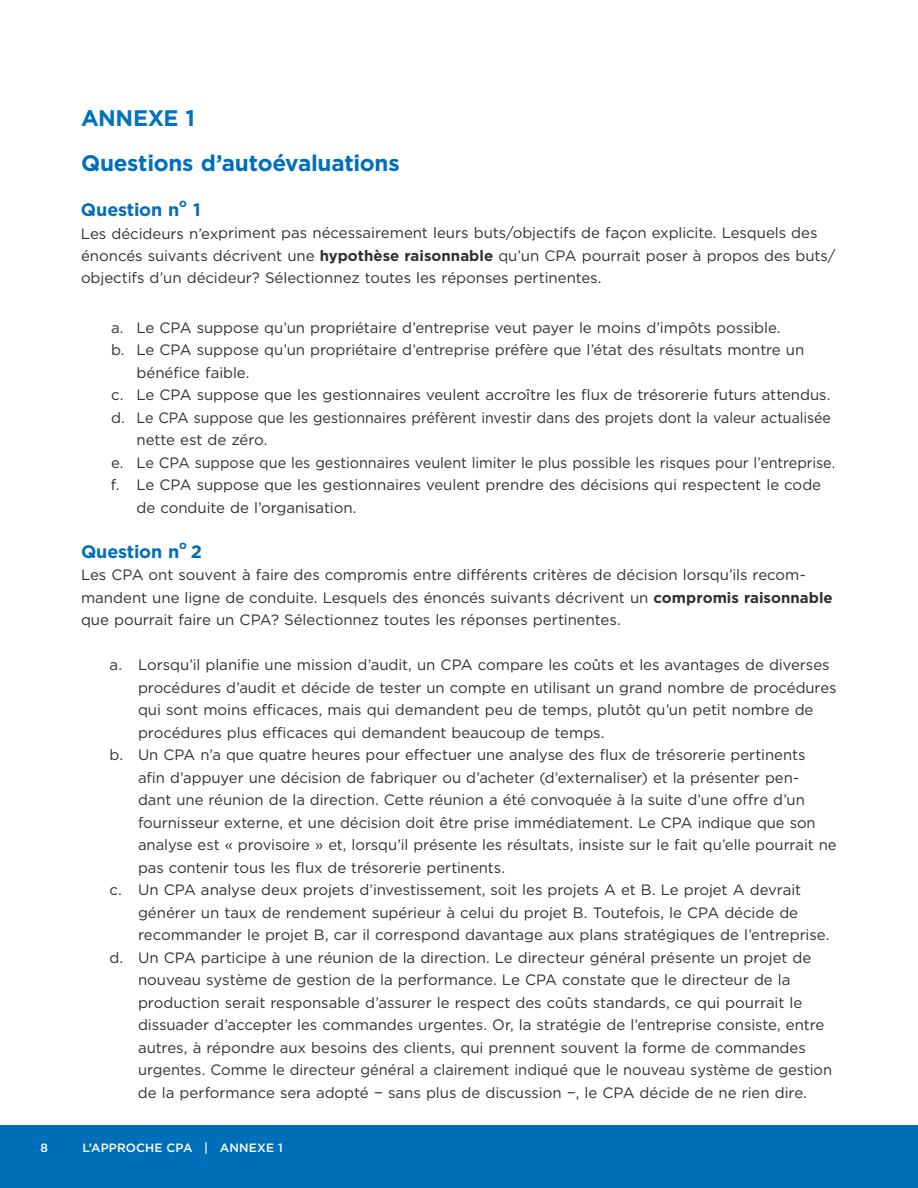
<style>
.page{position:relative;width:918px;height:1188px;background:#fff}
.page>*{position:absolute;margin:0;border:0;box-sizing:border-box;transform-origin:0 0}
.t1{font:700 22.5px "Gotham";letter-spacing:-.01em;color:#006fba}
.t2{font:700 22.5px "Gotham";letter-spacing:-.015em;color:#0073bc}
.t3{font:700 18px "Gotham";letter-spacing:-.01em;color:#006fba}
.t4{font:15px/22.5px "Gotham";letter-spacing:-.005em;color:#312f30}
.t5{font:500 12px "Gotham";letter-spacing:.01em;color:#fff}
.t6{font:700 11.7px "Gotham";color:#006fba}
.s1{font-weight:700}
</style>
<div class="page">
<div style="left:0;top:1125px;width:918px;height:63px;background:#006fba"></div>
<h2 class="t2" style="left:81px;top:103px;width:116px">AnnExE 1</h2>
<h3 class="t1" style="left:81px;top:148px;width:320px">Questions d’autoévaluations</h3>
<h4 class="t3" style="left:81px;top:198px;width:100px">Question n</h4>
<h4 class="t6" style="left:179px;top:195px;width:9px">o</h4>
<h4 class="t3" style="left:193px;top:198px;width:9px">1</h4>
<p class="t4" style="left:81px;top:222px;width:756px">Les décideurs n’expriment pas nécessairement leurs buts/objectifs de façon explicite. Lesquels des énoncés suivants décrivent une <span class="s1">hypothèse raisonnable</span> qu’un CPA pourrait poser à propos des buts/ objectifs d’un décideur? Sélectionnez toutes les réponses pertinentes.</p>
<p class="t4" style="left:111px;top:316px;width:671px">a. Le CPA suppose qu’un propriétaire d’entreprise veut payer le moins d’impôts possible.</p>
<p class="t4" style="left:137px;top:339px;width:669px;text-indent:-26px">b. Le CPA suppose qu’un propriétaire d’entreprise préfère que l’état des résultats montre un bénéfice faible.</p>
<p class="t4" style="left:111px;top:384px;width:721px">c. Le CPA suppose que les gestionnaires veulent accroître les flux de trésorerie futurs attendus.</p>
<p class="t4" style="left:137px;top:406px;width:696px;text-indent:-26px">d. Le CPA suppose que les gestionnaires préfèrent investir dans des projets dont la valeur actualisée nette est de zéro.</p>
<p class="t4" style="left:111px;top:451px;width:726px">e. Le CPA suppose que les gestionnaires veulent limiter le plus possible les risques pour l’entreprise.</p>
<p class="t4" style="left:136px;top:474px;width:686px;text-indent:-26px">f. Le CPA suppose que les gestionnaires veulent prendre des décisions qui respectent le code de conduite de l’organisation.</p>
<h4 class="t3" style="left:81px;top:540px;width:100px">Question n</h4>
<h4 class="t6" style="left:179px;top:537px;width:9px">o</h4>
<h4 class="t3" style="left:191px;top:540px;width:13px">2</h4>
<p class="t4" style="left:81px;top:586px;width:753px">mandent une ligne de conduite. Lesquels des énoncés suivants décrivent un <span class="s1">compromis raisonnable </span>que pourrait faire un CPA? Sélectionnez toutes les réponses pertinentes.</p>
<p class="t4" style="left:138px;top:654px;width:700px;text-indent:-29px">a. Lorsqu’il planifie une mission d’audit, un CPA compare les coûts et les avantages de diverses procédures d’audit et décide de tester un compte en utilisant un grand nombre de procédures qui sont moins efficaces, mais qui demandent peu de temps, plutôt qu’un petit nombre de procédures plus efficaces qui demandent beaucoup de temps.</p>
<p class="t4" style="left:138px;top:744px;width:700px;text-indent:-28px">b. Un CPA n’a que quatre heures pour effectuer une analyse des flux de trésorerie pertinents<br>afin d’appuyer une décision de fabriquer ou d’acheter (d’externaliser) et la présenter pen-<br>dant une réunion de la direction. Cette réunion a été convoquée à la suite d’une offre d’un fournisseur externe, et une décision doit être prise immédiatement. Le CPA indique que son analyse est « provisoire » et, lorsqu’il présente les résultats, insiste sur le fait qu’elle pourrait ne pas contenir tous les flux de trésorerie pertinents.</p>
<p class="t4" style="left:138px;top:879px;width:693px;text-indent:-29px">c. Un CPA analyse deux projets d’investissement, soit les projets A et B. Le projet A devrait générer un taux de rendement supérieur à celui du projet B. Toutefois, le CPA décide de recommander le projet B, car il correspond davantage aux plans stratégiques de l’entreprise.</p>
<p class="t4" style="left:138px;top:946px;width:696px;text-indent:-28px">d. Un CPA participe à une réunion de la direction. Le directeur général présente un projet de nouveau système de gestion de la performance. Le CPA constate que le directeur de la production serait responsable d’assurer le respect des coûts standards, ce qui pourrait le dissuader d’accepter les commandes urgentes. Or, la stratégie de l’entreprise consiste, entre autres, à répondre aux besoins des clients, qui prennent souvent la forme de commandes urgentes. Comme le directeur général a clairement indiqué que le nouveau système de gestion de la performance sera adopté − sans plus de discussion −, le CPA décide de ne rien dire.</p>
<p class="t4" style="left:81px;top:564px;width:726px">Les CPA ont souvent à faire des compromis entre différents critères de décision lorsqu’ils recom-</p>
<p class="t5" style="left:41px;top:1140px;width:9px">8</p>
<p class="t5" style="left:82px;top:1140px;width:202px">L’APPROCHE CPA | ANNEXE 1</p>
</div>
